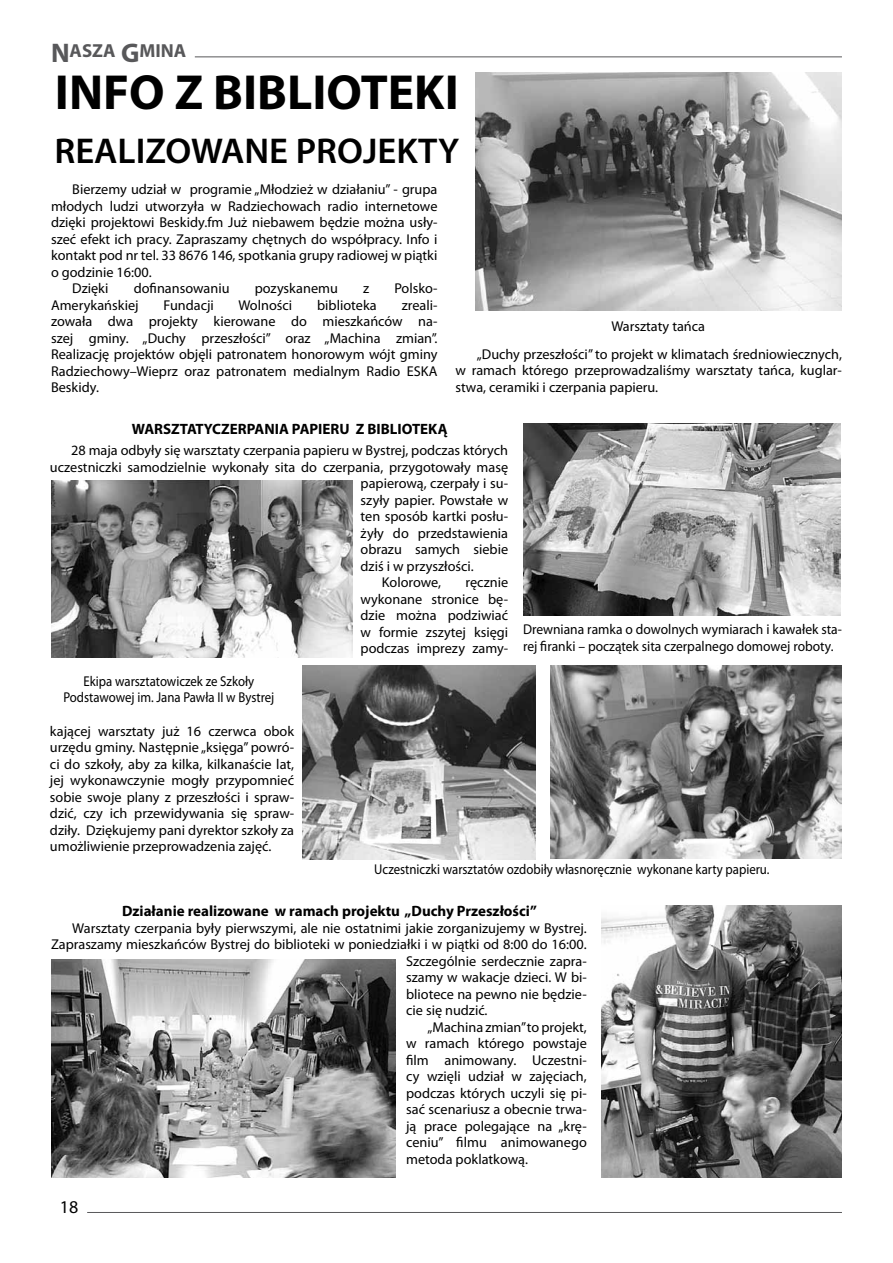
<style>
.page{position:relative;width:893px;height:1263px;background:#fff}
.page>*{position:absolute;margin:0;border:0;box-sizing:border-box;transform-origin:0 0}
.t1{font:700 49.5px "Myriad Pro";color:#000}
.t2{font:600 36px "Myriad Pro";color:#000}
.t3{font:700 18.9px "Myriad Pro";color:#58585a}
.t4{font:18px "Myriad Pro";color:#000}
.t5{font:700 15px "Myriad Pro";color:#000}
.t6{font:14.25px/16.5px "Myriad Pro";color:#000;text-align:justify}
.t7{font:14.25px/16.5px "Myriad Pro";color:#000;text-align:center;scale:.9 1}
.t8{font:14.25px/16.5px "Myriad Pro";color:#000;scale:.95 1}
.s1{font-size:27px}
</style>
<div class="page">
<hr style="left:87px;top:1212px;width:755px;height:1px;background:#58585a">
<hr style="left:195px;top:56px;width:647px;height:1px;background:#58585a">
<img style="left:475px;top:72px;width:367px;height:238px">
<img style="left:523px;top:423px;width:317px;height:192px">
<img style="left:303px;top:665px;width:233px;height:195px">
<img style="left:551px;top:666px;width:290px;height:192px">
<img style="left:602px;top:906px;width:240px;height:272px">
<img style="left:51px;top:480px;width:301px;height:177px">
<img style="left:51px;top:960px;width:344px;height:218px">
<h3 class="t3" style="left:51px;top:39px;width:137px"><span class="s1">N</span>ASZA <span class="s1">G</span>MINA</h3>
<h1 class="t1" style="left:55px;top:60px;width:405px">INFO Z BIBLIOTEKI</h1>
<h2 class="t2" style="left:54px;top:128px;width:406px">REALIZOWANE PROJEKTY</h2>
<p class="t6" style="left:72px;top:181px;width:367px">Bierzemy udział w programie „Młodzież w działaniu” - grupa</p>
<p class="t6" style="left:51px;top:198px;width:388px">młodych ludzi utworzyła w Radziechowach radio internetowe</p>
<p class="t6" style="left:51px;top:214px;width:388px">dzięki projektowi Beskidy.fm Już niebawem będzie można usły-</p>
<p class="t6" style="left:51px;top:231px;width:388px">szeć efekt ich pracy. Zapraszamy chętnych do współpracy. Info i</p>
<p class="t6" style="left:51px;top:247px;width:388px">kontakt pod nr tel. 33 8676 146, spotkania grupy radiowej w piątki</p>
<p class="t6" style="left:51px;top:264px;width:102px">o godzinie 16:00.</p>
<p class="t6" style="left:72px;top:280px;width:38px">Dzięki</p>
<p class="t6" style="left:134px;top:280px;width:97px">dofinansowaniu</p>
<p class="t6" style="left:255px;top:280px;width:85px">pozyskanemu</p>
<p class="t6" style="left:363px;top:280px;width:8px">z</p>
<p class="t6" style="left:394px;top:280px;width:45px">Polsko-</p>
<p class="t6" style="left:51px;top:297px;width:89px">Amerykańskiej</p>
<p class="t6" style="left:164px;top:297px;width:52px">Fundacji</p>
<p class="t6" style="left:238px;top:297px;width:55px">Wolności</p>
<p class="t6" style="left:317px;top:297px;width:61px">biblioteka</p>
<p class="t6" style="left:51px;top:297px;width:388px;text-indent:351px">zreali&shy;zowała dwa projekty kierowane do mieszkańców na&shy;szej gminy. „Duchy przeszłości” oraz „Machina zmian”.<br>Realizację projektów objęli patronatem honorowym wójt gminy Radziechowy–Wieprz oraz patronatem medialnym Radio ESKA Beskidy.</p>
<p class="t6" style="left:611px;top:318px;width:95px">Warsztaty tańca</p>
<p class="t6" style="left:455px;top:345px;width:388px;text-indent:21px">„Duchy przeszłości” to projekt w klimatach średniowiecznych, w ramach którego przeprowadzaliśmy warsztaty tańca, kuglar&shy;stwa, ceramiki i czerpania papieru.</p>
<p class="t5" style="left:132px;top:419px;width:317px">WARSZTATYCZERPANIA PAPIERU Z BIBLIOTEKĄ</p>
<p class="t6" style="left:71px;top:442px;width:438px">28 maja odbyły się warsztaty czerpania papieru w Bystrej, podczas których</p>
<p class="t6" style="left:50px;top:458px;width:460px">uczestniczki samodzielnie wykonały sita do czerpania, przygotowały masę</p>
<p class="t6" style="left:361px;top:475px;width:149px">papierową, czerpały i su-</p>
<p class="t6" style="left:361px;top:491px;width:149px">szyły papier. Powstałe w</p>
<p class="t6" style="left:361px;top:508px;width:149px">ten sposób kartki posłu-</p>
<p class="t6" style="left:361px;top:524px;width:149px">żyły do przedstawienia</p>
<p class="t6" style="left:361px;top:541px;width:149px">obrazu samych siebie</p>
<p class="t6" style="left:361px;top:557px;width:115px">dziś i w przyszłości.</p>
<p class="t6" style="left:382px;top:574px;width:61px">Kolorowe,</p>
<p class="t6" style="left:361px;top:574px;width:149px;text-indent:105px">ręcznie wykonane stronice bę&shy;dzie można podziwiać w formie zszytej księgi podczas imprezy zamy-</p>
<p class="t7" style="left:63px;top:672px;width:236px">Ekipa warsztatowiczek ze Szkoły<br>Podstawowej im. Jana Pawła II w Bystrej</p>
<p class="t6" style="left:50px;top:722px;width:246px">kającej warsztaty już 16 czerwca obok urzędu gminy. Następnie „księga” powró&shy;ci do szkoły, aby za kilka, kilkanaście lat, jej wykonawczynie mogły przypomnieć sobie swoje plany z przeszłości i spraw&shy;dzić, czy ich przewidywania się spraw&shy;dziły. Dziękujemy pani dyrektor szkoły za umożliwienie przeprowadzenia zajęć.</p>
<p class="t8" style="left:523px;top:621px;width:337px">Drewniana ramka o dowolnych wymiarach i kawałek sta&shy;rej firanki – początek sita czerpalnego domowej roboty.</p>
<p class="t7" style="left:374px;top:861px;width:441px">Uczestniczki warsztatów ozdobiły własnoręcznie wykonane karty papieru.</p>
<p class="t5" style="left:122px;top:901px;width:416px">Działanie realizowane w ramach projektu „Duchy Przeszłości”</p>
<p class="t6" style="left:72px;top:919px;width:516px">Warsztaty czerpania były pierwszymi, ale nie ostatnimi jakie zorganizujemy w Bystrej.</p>
<p class="t6" style="left:51px;top:936px;width:537px">Zapraszamy mieszkańców Bystrej do biblioteki w poniedziałki i w piątki od 8:00 do 16:00.</p>
<p class="t6" style="left:406px;top:952px;width:182px">Szczególnie serdecznie zapra-</p>
<p class="t6" style="left:406px;top:969px;width:182px">szamy w wakacje dzieci. W bi-</p>
<p class="t6" style="left:406px;top:985px;width:182px">bliotece na pewno nie będzie-</p>
<p class="t6" style="left:406px;top:1002px;width:83px">cie się nudzić.</p>
<p class="t6" style="left:427px;top:1018px;width:161px">„Machina zmian” to projekt,</p>
<p class="t6" style="left:406px;top:1035px;width:182px">w ramach którego powstaje</p>
<p class="t6" style="left:406px;top:1051px;width:182px">film animowany. Uczestni-</p>
<p class="t6" style="left:406px;top:1068px;width:182px">cy wzięli udział w zajęciach,</p>
<p class="t6" style="left:406px;top:1084px;width:182px">podczas których uczyli się pi-</p>
<p class="t6" style="left:406px;top:1101px;width:182px">sać scenariusz a obecnie trwa-</p>
<p class="t6" style="left:406px;top:1117px;width:182px">ją prace polegające na „krę-</p>
<p class="t6" style="left:406px;top:1134px;width:182px">ceniu” filmu animowanego</p>
<p class="t6" style="left:406px;top:1150px;width:123px">metoda poklatkową.</p>
<p class="t4" style="left:60px;top:1196px;width:20px">18</p>
</div>
